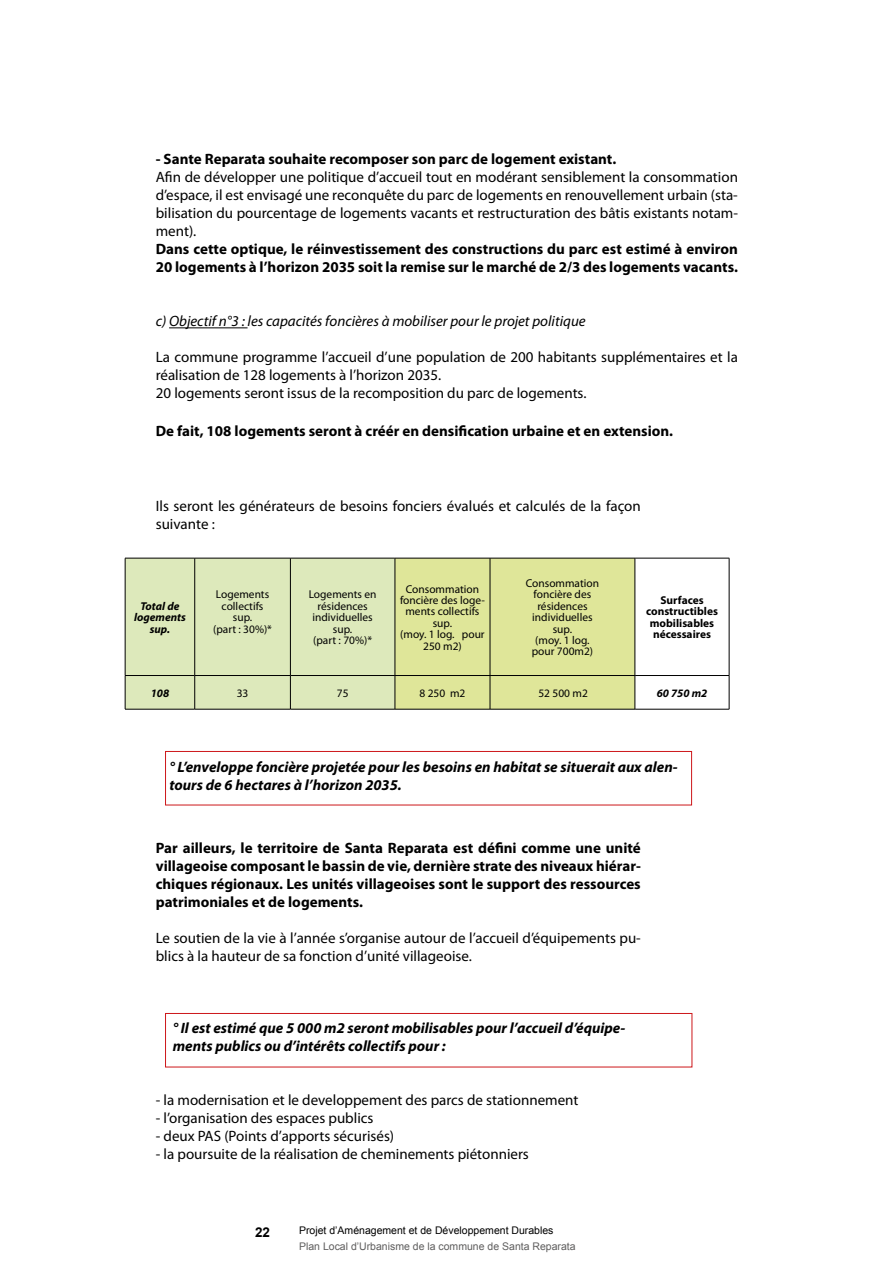
<style>
.page{position:relative;width:893px;height:1263px;background:#fff}
.page>*{position:absolute;margin:0;border:0;box-sizing:border-box;transform-origin:0 0}
.t1{font:15px/18px "Myriad Pro";color:#000}
.t2{font:700 15px/18px "Myriad Pro";color:#000;text-align:justify}
.t3{font:italic 700 15px/18px "Myriad Pro";color:#000}
.t4{font:italic 15px "Myriad Pro";color:#000}
.t5{font:700 13.5px "Arial";color:#000}
.t6{font:11.4px/11.4px "Myriad Pro";color:#000;text-align:center}
.t7{font:700 11.4px/11.4px "Myriad Pro";color:#000;text-align:center}
.t8{font:italic 700 11.4px/11.4px "Myriad Pro";color:#000;text-align:center}
.t9{font:10.5px "Arial";color:#5f5e5e}
.t10{font:10.5px "Arial";color:#000}
</style>
<div class="page">
<div style="left:165px;top:751px;width:527px;height:54px;border:1px solid #cd171a"></div>
<svg style="left:126px;top:559px;width:509px;height:150px;background:#dce6a9"></svg>
<hr style="left:125px;top:558px;width:70px;height:1px;background:#000">
<hr style="left:125px;top:558px;width:1px;height:117px;background:#000">
<hr style="left:195px;top:558px;width:95px;height:1px;background:#000">
<hr style="left:194px;top:558px;width:1px;height:117px;background:#000">
<hr style="left:290px;top:558px;width:105px;height:1px;background:#000">
<hr style="left:290px;top:558px;width:1px;height:117px;background:#000">
<hr style="left:635px;top:558px;width:94px;height:1px;background:#000">
<hr style="left:729px;top:558px;width:1px;height:117px;background:#000">
<hr style="left:635px;top:675px;width:94px;height:1px;background:#000">
<hr style="left:729px;top:676px;width:1px;height:33px;background:#000">
<hr style="left:635px;top:709px;width:94px;height:1px;background:#000">
<hr style="left:395px;top:558px;width:1px;height:117px;background:#000">
<hr style="left:395px;top:558px;width:95px;height:1px;background:#000">
<hr style="left:490px;top:558px;width:145px;height:1px;background:#000">
<hr style="left:490px;top:558px;width:1px;height:117px;background:#000">
<hr style="left:635px;top:558px;width:1px;height:117px;background:#000">
<hr style="left:635px;top:676px;width:1px;height:33px;background:#000">
<hr style="left:395px;top:675px;width:95px;height:1px;background:#000">
<hr style="left:490px;top:675px;width:145px;height:1px;background:#000">
<hr style="left:490px;top:676px;width:1px;height:33px;background:#000">
<hr style="left:395px;top:709px;width:95px;height:1px;background:#000">
<hr style="left:490px;top:709px;width:145px;height:1px;background:#000">
<hr style="left:125px;top:676px;width:1px;height:33px;background:#000">
<hr style="left:125px;top:675px;width:70px;height:1px;background:#000">
<hr style="left:195px;top:675px;width:95px;height:1px;background:#000">
<hr style="left:290px;top:675px;width:105px;height:1px;background:#000">
<hr style="left:194px;top:676px;width:1px;height:33px;background:#000">
<hr style="left:290px;top:676px;width:1px;height:33px;background:#000">
<hr style="left:395px;top:676px;width:1px;height:33px;background:#000">
<hr style="left:125px;top:709px;width:70px;height:1px;background:#000">
<hr style="left:195px;top:709px;width:95px;height:1px;background:#000">
<hr style="left:290px;top:709px;width:105px;height:1px;background:#000">
<hr style="left:169px;top:327px;width:79px;height:1px;background:#000">
<div style="left:165px;top:1013px;width:527px;height:54px;border:1px solid #cd171a"></div>
<p class="t2" style="left:156px;top:150px;width:462px">- Sante Reparata souhaite recomposer son parc de logement existant.</p>
<p class="t1" style="left:156px;top:168px;width:584px;text-align:justify">Afin de développer une politique d’accueil tout en modérant sensiblement la consommation d’espace, il est envisagé une reconquête du parc de logements en renouvellement urbain (sta&shy;bilisation du pourcentage de logements vacants et restructuration des bâtis existants notam&shy;ment).</p>
<p class="t2" style="left:156px;top:240px;width:584px">Dans cette optique, le réinvestissement des constructions du parc est estimé à environ<br>20 logements à l’horizon 2035 soit la remise sur le marché de 2/3 des logements vacants.</p>
<p class="t4" style="left:156px;top:312px;width:431px">c) Objectif n°3 : les capacités foncières à mobiliser pour le projet politique</p>
<p class="t1" style="left:156px;top:348px;width:584px">La commune programme l’accueil d’une population de 200 habitants supplémentaires et la réalisation de 128 logements à l’horizon 2035.<br>20 logements seront issus de la recomposition du parc de logements.</p>
<p class="t2" style="left:156px;top:422px;width:519px">De fait, 108 logements seront à créér en densification urbaine et en extension.</p>
<p class="t1" style="left:156px;top:497px;width:487px">Ils seront les générateurs de besoins fonciers évalués et calculés de la façon suivante :</p>
<p class="t8" style="left:134px;top:600px;width:53px">Total de logements sup.</p>
<p class="t6" style="left:213px;top:589px;width:60px">Logements collectifs sup.<br>(part : 30%)*</p>
<p class="t6" style="left:309px;top:589px;width:69px">Logements en résidences individuelles sup.<br>(part : 70%)*</p>
<p class="t6" style="left:400px;top:583px;width:86px">Consommation foncière des loge&shy;ments collectifs sup.<br>(moy. 1 log. pour<br>250 m2)</p>
<p class="t6" style="left:526px;top:577px;width:75px">Consommation foncière des résidences individuelles sup.<br>(moy. 1 log. pour 700m2)</p>
<p class="t7" style="left:646px;top:594px;width:73px">Surfaces constructibles mobilisables nécessaires</p>
<p class="t8" style="left:151px;top:687px;width:20px">108</p>
<p class="t6" style="left:237px;top:687px;width:13px">33</p>
<p class="t6" style="left:337px;top:687px;width:13px">75</p>
<p class="t6" style="left:419px;top:687px;width:47px">8 250 m2</p>
<p class="t6" style="left:538px;top:687px;width:51px">52 500 m2</p>
<p class="t8" style="left:657px;top:687px;width:52px">60 750 m2</p>
<p class="t3" style="left:169px;top:758px;width:510px">° L’enveloppe foncière projetée pour les besoins en habitat se situerait aux alen&shy;tours de 6 hectares à l’horizon 2035.</p>
<p class="t2" style="left:156px;top:838px;width:487px">Par ailleurs, le territoire de Santa Reparata est défini comme une unité villageoise composant le bassin de vie, dernière strate des niveaux hiérar&shy;chiques régionaux. Les unités villageoises sont le support des ressources patrimoniales et de logements.</p>
<p class="t1" style="left:156px;top:929px;width:487px">Le soutien de la vie à l’année s’organise autour de l’accueil d’équipements pu&shy;blics à la hauteur de sa fonction d’unité villageoise.</p>
<p class="t3" style="left:173px;top:1018px;width:454px">° Il est estimé que 5 000 m2 seront mobilisables pour l’accueil d’équipe&shy;ments publics ou d’intérêts collectifs pour :</p>
<p class="t1" style="left:156px;top:1091px;width:424px">- la modernisation et le developpement des parcs de stationnement</p>
<p class="t1" style="left:156px;top:1109px;width:219px">- l’organisation des espaces publics</p>
<p class="t1" style="left:156px;top:1127px;width:240px">- deux PAS (Points d’apports sécurisés)</p>
<p class="t1" style="left:156px;top:1145px;width:375px">- la poursuite de la réalisation de cheminements piétonniers</p>
<p class="t5" style="left:255px;top:1223px;width:17px">22</p>
<p class="t10" style="left:299px;top:1224px;width:256px">Projet d’Aménagement et de Développement Durables</p>
<p class="t9" style="left:299px;top:1239px;width:278px">Plan Local d’Urbanisme de la commune de Santa Reparata</p>
</div>
